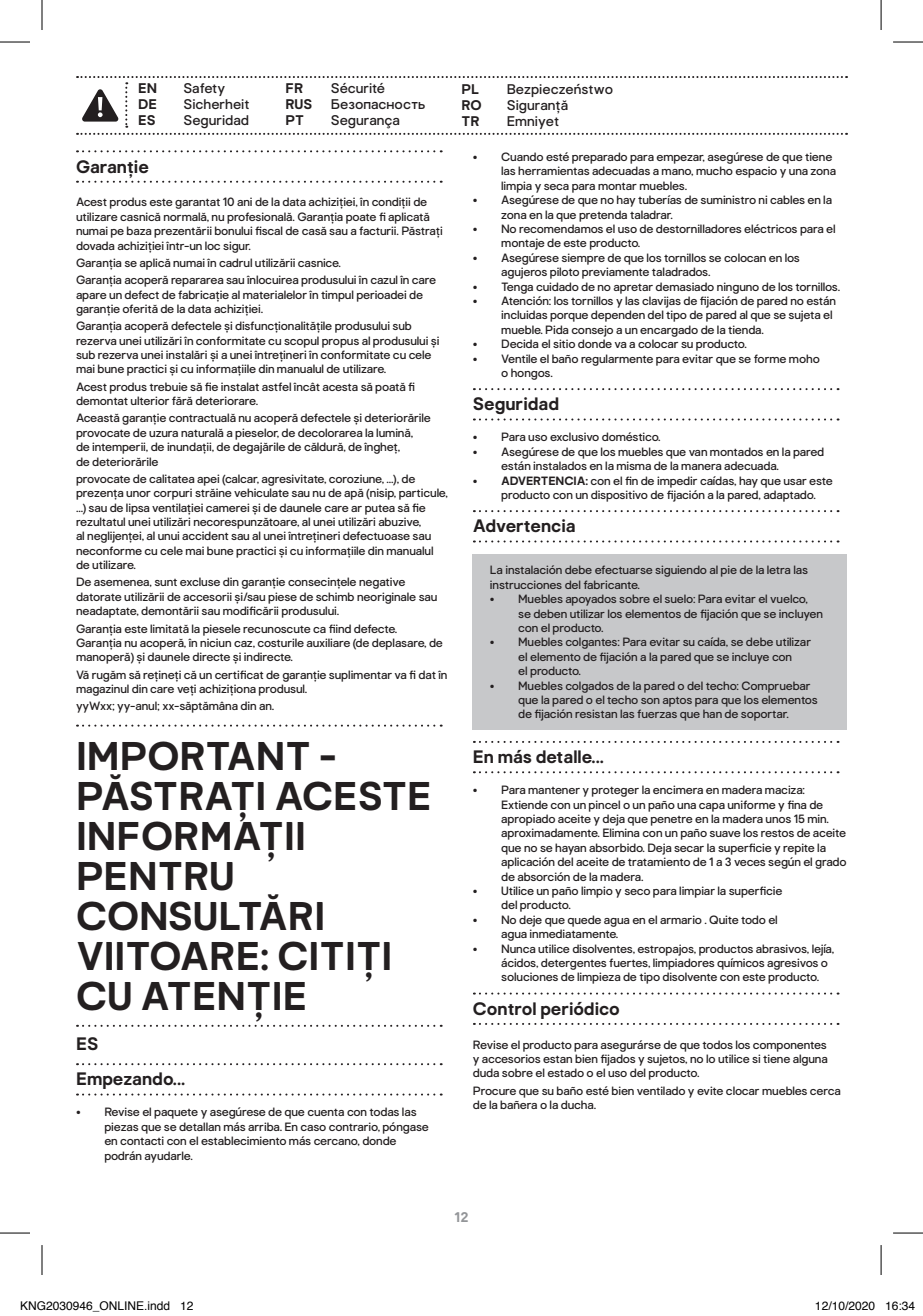
<style>
.page{position:relative;width:923px;height:1316px;background:#fff}
.page>*{position:absolute;margin:0;border:0;box-sizing:border-box;transform-origin:0 0}
.t1{font:700 40px/40px "Good Home";color:#231f20}
.t2{font:700 18px/35.2px "Good Home";color:#231f20}
.t3{font:14px "Good Home";color:#231f20}
.t4{font:700 14px "Good Home";color:#231f20}
.t5{font:700 14px "Good Home";color:#939598}
.t6{font:12px/14.4px "Good Home";letter-spacing:-.01em;color:#231f20}
.t7{font:12px "Helvetica";color:#000}
.s1{font-weight:700}
</style>
<div class="page">
<svg style="left:77px;top:76px;width:770px;height:59px"></svg>
<svg style="left:77px;top:150px;width:365px;height:2px"></svg>
<svg style="left:77px;top:181px;width:365px;height:2px"></svg>
<svg style="left:77px;top:724px;width:365px;height:2px"></svg>
<svg style="left:77px;top:1024px;width:365px;height:2px"></svg>
<svg style="left:77px;top:1063px;width:365px;height:2px"></svg>
<svg style="left:77px;top:1093px;width:365px;height:2px"></svg>
<svg style="left:474px;top:388px;width:365px;height:2px"></svg>
<svg style="left:474px;top:418px;width:365px;height:2px"></svg>
<svg style="left:474px;top:510px;width:365px;height:2px"></svg>
<svg style="left:474px;top:540px;width:365px;height:2px"></svg>
<svg style="left:474px;top:741px;width:365px;height:2px"></svg>
<svg style="left:474px;top:771px;width:365px;height:2px"></svg>
<svg style="left:474px;top:992px;width:365px;height:2px"></svg>
<svg style="left:474px;top:1023px;width:365px;height:2px"></svg>
<div style="left:473px;top:554px;width:374px;height:176px;background:#c7c8ca"></div>
<hr style="left:0;top:42px;width:30px;height:1px;background:#000">
<hr style="left:893px;top:42px;width:30px;height:1px;background:#000">
<hr style="left:0;top:1232px;width:30px;height:1px;background:#000">
<hr style="left:893px;top:1232px;width:30px;height:1px;background:#000">
<hr style="left:42px;top:0;width:1px;height:30px;background:#000">
<svg style="left:42px;top:1245px;width:1px;height:29px"></svg>
<hr style="left:881px;top:0;width:1px;height:30px;background:#000">
<svg style="left:881px;top:1245px;width:1px;height:29px"></svg>
<p class="t4" style="left:138px;top:80px;width:20px">EN</p>
<p class="t3" style="left:184px;top:80px;width:43px">Safety</p>
<p class="t4" style="left:138px;top:96px;width:20px">DE</p>
<p class="t3" style="left:184px;top:96px;width:67px">Sicherheit</p>
<p class="t4" style="left:138px;top:112px;width:19px">ES</p>
<p class="t3" style="left:184px;top:112px;width:67px">Seguridad</p>
<p class="t4" style="left:286px;top:80px;width:19px">FR</p>
<p class="t3" style="left:331px;top:80px;width:56px">Sécurité</p>
<p class="t4" style="left:286px;top:96px;width:28px">RUS</p>
<p class="t3" style="left:331px;top:96px;width:96px">Безопасность</p>
<p class="t4" style="left:286px;top:112px;width:20px">PT</p>
<p class="t3" style="left:331px;top:112px;width:71px">Segurança</p>
<h2 class="t2" style="left:76px;top:149px;width:74px">Garanție</h2>
<p class="t6" style="left:76px;top:195px;width:368px">Acest produs este garantat 10 ani de la data achiziției, în condiții de utilizare casnică normală, nu profesională. Garanția poate fi aplicată numai pe baza prezentării bonului fiscal de casă sau a facturii. Păstrați dovada achiziției într-un loc sigur.</p>
<p class="t6" style="left:76px;top:254px;width:362px;line-height:17.2px">Garanția se aplică numai în cadrul utilizării casnice.<br>Garanția acoperă repararea sau înlocuirea produsului în cazul în care</p>
<p class="t6" style="left:76px;top:287px;width:349px">apare un defect de fabricație al materialelor în timpul perioadei de garanție oferită de la data achiziției.</p>
<p class="t6" style="left:76px;top:319px;width:365px">Garanția acoperă defectele și disfuncționalitățile produsului sub rezerva unei utilizări în conformitate cu scopul propus al produsului și sub rezerva unei instalări și a unei întrețineri în conformitate cu cele mai bune practici și cu informațiile din manualul de utilizare.</p>
<p class="t6" style="left:76px;top:379px;width:341px">Acest produs trebuie să fie instalat astfel încât acesta să poată fi demontat ulterior fără deteriorare.</p>
<p class="t6" style="left:76px;top:411px;width:356px">Această garanție contractuală nu acoperă defectele și deteriorările provocate de uzura naturală a pieselor, de decolorarea la lumină,<br>de intemperii, de inundații, de degajările de căldură, de îngheț,<br>de deteriorările</p>
<p class="t6" style="left:76px;top:471px;width:373px">provocate de calitatea apei (calcar, agresivitate, coroziune, ...), de prezența unor corpuri străine vehiculate sau nu de apă (nisip, particule, ...) sau de lipsa ventilației camerei și de daunele care ar putea să fie rezultatul unei utilizări necorespunzătoare, al unei utilizări abuzive,<br>al neglijenței, al unui accident sau al unei întrețineri defectuoase sau neconforme cu cele mai bune practici și cu informațiile din manualul de utilizare.</p>
<p class="t6" style="left:76px;top:575px;width:363px">De asemenea, sunt excluse din garanție consecințele negative datorate utilizării de accesorii și/sau piese de schimb neoriginale sau neadaptate, demontării sau modificării produsului.</p>
<p class="t6" style="left:76px;top:621px;width:368px">Garanția este limitată la piesele recunoscute ca fiind defecte.<br>Garanția nu acoperă, în niciun caz, costurile auxiliare (de deplasare, de manoperă) și daunele directe și indirecte.</p>
<p class="t6" style="left:76px;top:667px;width:373px">Vă rugăm să rețineți că un certificat de garanție suplimentar va fi dat în magazinul din care veți achiziționa produsul.</p>
<p class="t6" style="left:76px;top:699px;width:200px">yyWxx; yy-anul; xx-săptămâna din an.</p>
<h1 class="t1" style="left:76px;top:737px;width:357px">IMPORTANT -<br>PĂSTRAȚI ACESTE<br>INFORMAȚII<br>PENTRU<br>CONSULTĂRI<br>VIITOARE: CITIȚI<br>CU ATENȚIE</h1>
<h2 class="t2" style="left:76px;top:1026px;width:111px">ES<br>Empezando...</h2>
<p class="t6" style="left:104px;top:1105px;width:326px;text-indent:-28px">• Revise el paquete y asegúrese de que cuenta con todas las piezas que se detallan más arriba. En caso contrario, póngase en contacti con el establecimiento más cercano, donde podrán ayudarle.</p>
<p class="t4" style="left:462px;top:81px;width:19px">PL</p>
<p class="t3" style="left:507px;top:81px;width:108px">Bezpieczeństwo</p>
<p class="t4" style="left:462px;top:97px;width:22px">RO</p>
<p class="t3" style="left:507px;top:97px;width:63px">Siguranță</p>
<p class="t4" style="left:462px;top:113px;width:19px">TR</p>
<p class="t3" style="left:507px;top:113px;width:54px">Emniyet</p>
<p class="t6" style="left:501px;top:150px;width:336px;text-indent:-28px">• Cuando esté preparado para empezar, asegúrese de que tiene las herramientas adecuadas a mano, mucho espacio y una zona limpia y seca para montar muebles.</p>
<p class="t6" style="left:501px;top:193px;width:332px;text-indent:-28px">• Asegúrese de que no hay tuberías de suministro ni cables en la zona en la que pretenda taladrar.</p>
<p class="t6" style="left:501px;top:222px;width:336px;text-indent:-28px">• No recomendamos el uso de destornilladores eléctricos para el montaje de este producto.</p>
<p class="t6" style="left:501px;top:250px;width:300px;text-indent:-28px">• Asegúrese siempre de que los tornillos se colocan en los agujeros piloto previamente taladrados.</p>
<p class="t6" style="left:473px;top:279px;width:369px">• Tenga cuidado de no apretar demasiado ninguno de los tornillos.</p>
<p class="t6" style="left:501px;top:294px;width:336px;text-indent:-28px">• Atención: los tornillos y las clavijas de fijación de pared no están incluidas porque dependen del tipo de pared al que se sujeta el mueble. Pida consejo a un encargado de la tienda.</p>
<p class="t6" style="left:473px;top:337px;width:276px">• Decida el sitio donde va a colocar su producto.</p>
<p class="t6" style="left:501px;top:351px;width:320px;text-indent:-28px">• Ventile el baño regularmente para evitar que se forme moho o hongos.</p>
<h2 class="t2" style="left:473px;top:387px;width:88px">Seguridad</h2>
<p class="t6" style="left:473px;top:430px;width:189px">• Para uso exclusivo doméstico.</p>
<p class="t6" style="left:501px;top:444px;width:325px;text-indent:-28px">• Asegúrese de que los muebles que van montados en la pared están instalados en la misma de la manera adecuada.</p>
<p class="t6" style="left:501px;top:473px;width:333px;text-indent:-28px">• <span class="s1">ADVERTENCIA:</span> con el fin de impedir caídas, hay que usar este producto con un dispositivo de fijación a la pared, adaptado.</p>
<h2 class="t2" style="left:473px;top:509px;width:104px">Advertencia</h2>
<p class="t6" style="left:490px;top:563px;width:320px">La instalación debe efectuarse siguiendo al pie de la letra las instrucciones del fabricante.</p>
<p class="t6" style="left:518px;top:592px;width:306px;text-indent:-28px">• Muebles apoyados sobre el suelo: Para evitar el vuelco, se deben utilizar los elementos de fijación que se incluyen con el producto.</p>
<p class="t6" style="left:518px;top:635px;width:294px;text-indent:-28px">• Muebles colgantes: Para evitar su caída, se debe utilizar el elemento de fijación a la pared que se incluye con<br>el producto.</p>
<p class="t6" style="left:518px;top:678px;width:301px;text-indent:-28px">• Muebles colgados de la pared o del techo: Compruebar que la pared o el techo son aptos para que los elementos de fijación resistan las fuerzas que han de soportar.</p>
<h2 class="t2" style="left:473px;top:739px;width:133px">En más detalle...</h2>
<p class="t6" style="left:501px;top:783px;width:347px;text-indent:-28px">• Para mantener y proteger la encimera en madera maciza:<br>Extiende con un pincel o un paño una capa uniforme y fina de apropiado aceite y deja que penetre en la madera unos 15 min. aproximadamente. Elimina con un paño suave los restos de aceite que no se hayan absorbido. Deja secar la superficie y repite la aplicación del aceite de tratamiento de 1 a 3 veces según el grado de absorción de la madera.</p>
<p class="t6" style="left:501px;top:883px;width:283px;text-indent:-28px">• Utilice un paño limpio y seco para limpiar la superficie del producto.</p>
<p class="t6" style="left:501px;top:912px;width:278px;text-indent:-28px">• No deje que quede agua en el armario . Quite todo el agua inmediatamente.</p>
<p class="t6" style="left:501px;top:941px;width:335px;text-indent:-28px">• Nunca utilice disolventes, estropajos, productos abrasivos, lejía, ácidos, detergentes fuertes, limpiadores químicos agresivos o soluciones de limpieza de tipo disolvente con este producto.</p>
<h2 class="t2" style="left:473px;top:991px;width:148px">Control periódico</h2>
<p class="t6" style="left:473px;top:1037px;width:356px;text-align:justify">Revise el producto para asegurárse de que todos los componentes y accesorios estan bien fijados y sujetos, no lo utilice si tiene alguna duda sobre el estado o el uso del producto.</p>
<p class="t6" style="left:473px;top:1083px;width:369px">Procure que su baño esté bien ventilado y evite clocar muebles cerca de la bañera o la ducha.</p>
<p class="t5" style="left:454px;top:1208px;width:16px">12</p>
<p class="t7" style="left:20px;top:1296px;width:175px">KNG2030946_ONLINE.indd 12</p>
<p class="t7" style="left:815px;top:1296px;width:102px">12/10/2020 16:34</p>
</div>
